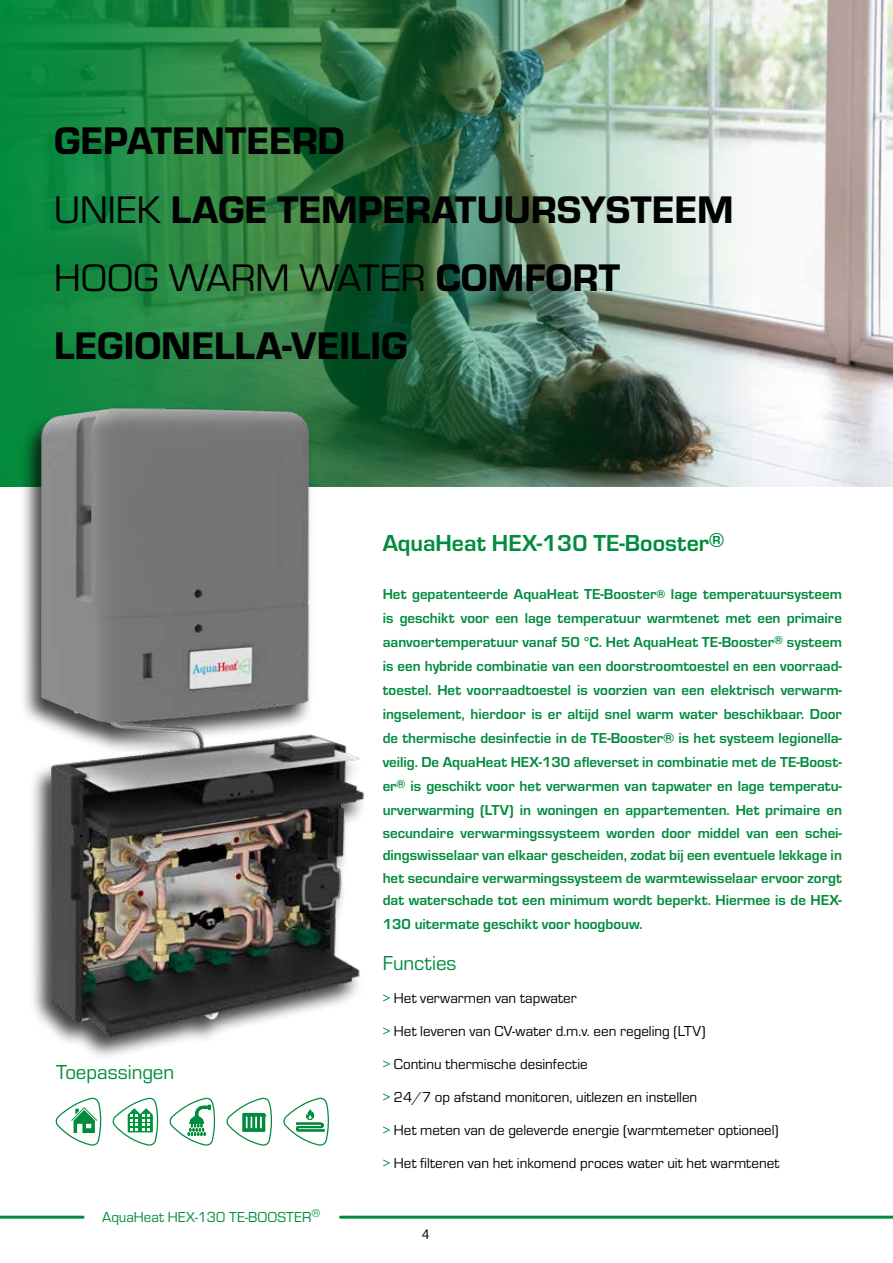
<style>
.page{position:relative;width:893px;height:1263px;background:#fff}
.page>*{position:absolute;margin:0;border:0;box-sizing:border-box;transform-origin:0 0}
.t1{font:39.9px/68.4px "Eurostile Hea";color:#000}
.t2{font:39.9px "Eurostile";color:#000}
.t3{font:700 24px "Eurostile";color:#008c3c}
.t4{font:21px "Eurostile";color:#008c3c}
.t5{font:700 15px/24px "Eurostile";color:#008c3c;text-align:justify}
.t6{font:15px "Eurostile";color:#000}
.t7{font:15px "Eurostile";color:#008c3c}
.t8{font:13.5px "Microsoft New Tai Lue";color:#000}
.s1{font-family:"Eurostile"}
.s2{font-family:"Eurostile Hea"}
.s3{font-size:12px}
.s4{color:#008c3c}
</style>
<div class="page">
<hr style="left:340px;top:1216px;width:553px;height:3px;background:#008c3c">
<hr style="left:0;top:1216px;width:83px;height:3px;background:#008c3c">
<img style="left:368px;top:0;width:525px;height:487px">
<img style="left:0;top:0;width:753px;height:486px">
<div style="left:20px;top:407px;width:348px;height:654px;background:#000;opacity:.75"></div>
<img style="left:0;top:400px;width:365px;height:646px">
<svg style="left:112px;top:1097px;width:47px;height:49px"></svg>
<svg style="left:226px;top:1097px;width:46px;height:49px"></svg>
<svg style="left:169px;top:1097px;width:46px;height:49px"></svg>
<svg style="left:55px;top:1097px;width:47px;height:49px"></svg>
<svg style="left:283px;top:1097px;width:46px;height:49px"></svg>
<h1 class="t1" style="left:54px;top:104px;width:681px">GEPATENTEERD<br><span class="s1">UNIEK</span> LAGE TEMPERATUURSYSTEEM</h1>
<h1 class="t2" style="left:54px;top:251px;width:568px">HOOG WARM WATER <span class="s2">COMFORT</span></h1>
<h1 class="t1" style="left:54px;top:309px;width:355px">LEGIONELLA-VEILIG</h1>
<h3 class="t4" style="left:56px;top:1058px;width:120px">Toepassingen</h3>
<p class="t7" style="left:102px;top:1206px;width:220px">AquaHeat HEX-130 TE-BOOSTER<sup>®</sup></p>
<h2 class="t3" style="left:383px;top:526px;width:343px">AquaHeat HEX-130 TE-Booster<sup>®</sup></h2>
<p class="t5" style="left:383px;top:581px;width:461px">Het gepatenteerde AquaHeat TE-Booster<span class="s3">®</span> lage temperatuursysteem is geschikt voor een lage temperatuur warmtenet met een primaire aanvoertemperatuur vanaf 50 °C. Het AquaHeat TE-Booster<sup>®</sup> systeem is een hybride combinatie van een doorstroomtoestel en een voorraad&shy;toestel. Het voorraadtoestel is voorzien van een elektrisch verwarm&shy;ingselement, hierdoor is er altijd snel warm water beschikbaar. Door de thermische desinfectie in de TE-Booster® is het systeem legionella&shy;veilig. De AquaHeat HEX-130 afleverset in combinatie met de TE-Boost&shy;er<sup>®</sup> is geschikt voor het verwarmen van tapwater en lage temperatu&shy;urverwarming (LTV) in woningen en appartementen. Het primaire en</p>
<p class="t5" style="left:383px;top:820px;width:461px;line-height:22.5px">secundaire verwarmingssysteem worden door middel van een schei&shy;dingswisselaar van elkaar gescheiden, zodat bij een eventuele lekkage in het secundaire verwarmingssysteem de warmtewisselaar ervoor zorgt dat waterschade tot een minimum wordt beperkt. Hiermee is de HEX-</p>
<p class="t5" style="left:383px;top:911px;width:262px">130 uitermate geschikt voor hoogbouw.</p>
<h3 class="t4" style="left:383px;top:948px;width:75px">Functies</h3>
<p class="t6" style="left:383px;top:987px;width:196px"><span class="s4">&gt;</span> Het verwarmen van tapwater</p>
<p class="t6" style="left:383px;top:1020px;width:324px"><span class="s4">&gt;</span> Het leveren van CV-water d.m.v. een regeling (LTV)</p>
<p class="t6" style="left:383px;top:1053px;width:207px"><span class="s4">&gt;</span> Continu thermische desinfectie</p>
<p class="t6" style="left:383px;top:1086px;width:316px"><span class="s4">&gt;</span> 24/7 op afstand monitoren, uitlezen en instellen</p>
<p class="t6" style="left:383px;top:1119px;width:398px"><span class="s4">&gt;</span> Het meten van de geleverde energie (warmtemeter optioneel)</p>
<p class="t6" style="left:383px;top:1152px;width:398px"><span class="s4">&gt;</span> Het filteren van het inkomend proces water uit het warmtenet</p>
<p class="t8" style="left:422px;top:1226px;width:9px">4</p>
</div>
